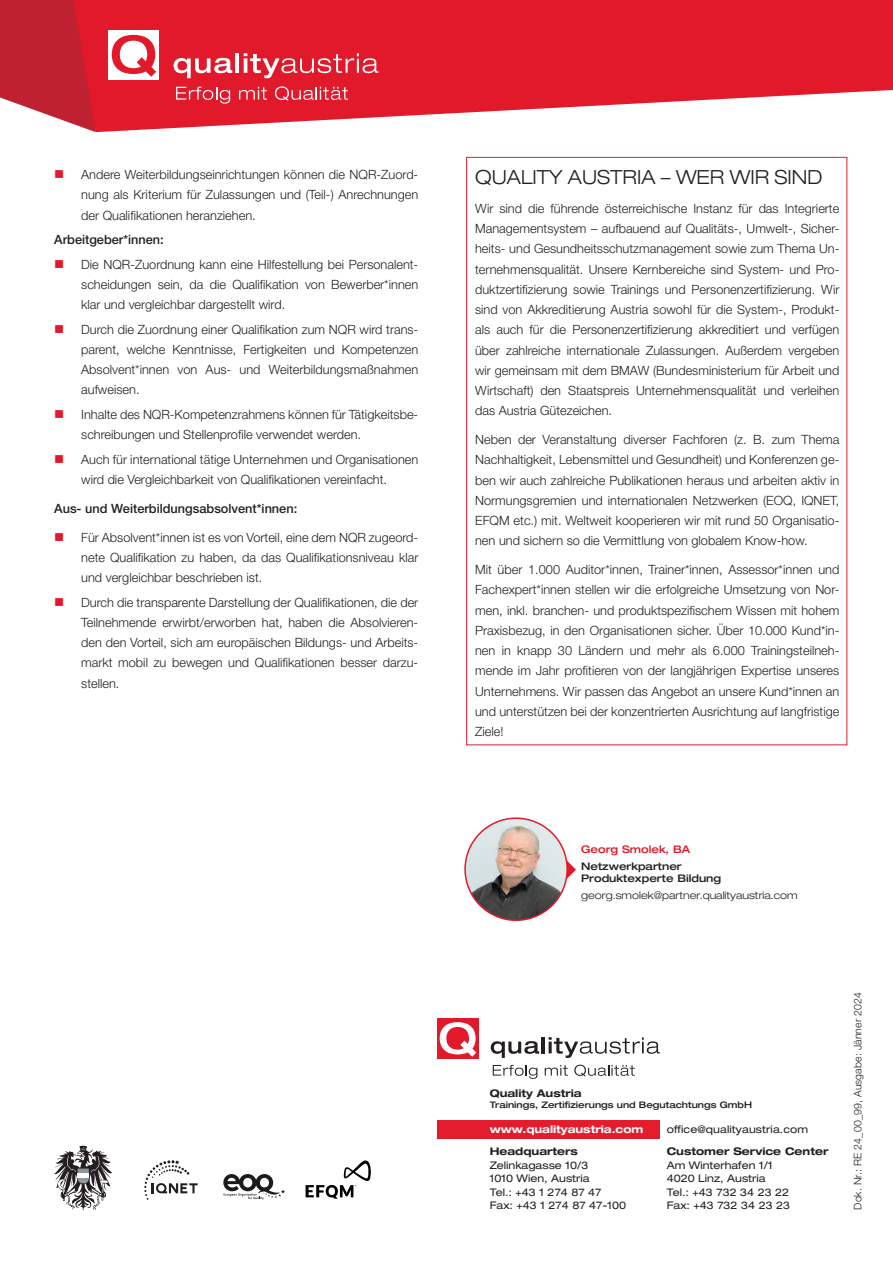
<style>
.page{position:relative;width:893px;height:1263px;background:#fff}
.page>*{position:absolute;margin:0;border:0;box-sizing:border-box;transform-origin:0 0}
.Zwischentitel{font:300 expanded 19.5px "Helvetica Neue LT Pro";color:#231f20}
.Fließtext{font:300 12.75px/20.2px "Helvetica Neue LT Pro";color:#231f20;text-align:justify}
.Fließtext-2{font:500 12.75px "Helvetica Neue LT Pro";color:#231f20}
.Fließtext_Aufzählung{font:500 12.75px "Helvetica Neue LT Pro";color:#231f20}
.Footer_-_Adresse{font:expanded 10.5px "Helvetica Neue LT Pro";color:#231f20}
.Footer_Firmenname_Teil1{font:700 expanded 10.5px "Helvetica Neue LT Pro";color:#231f20}
.Kontakt_Mail{font:300 expanded 10.5px "Helvetica Neue LT Pro";color:#231f20}
.Info_gelenktes_Dokument{font:300 10.5px "Helvetica Neue LT Pro";letter-spacing:.01em;color:#231f20}
.Kontakt_Fließtext{font:500 expanded 10.5px/12.6px "Helvetica Neue LT Pro";color:#231f20}
.Footer_www{font:700 expanded 10.5px "Helvetica Neue LT Pro";color:#fff}
.Kontakt{font:500 expanded 10.5px "Helvetica Neue LT Pro";color:#e2192b}
.Footer_Firmenname_Teil2_-_Trainings{font:500 expanded 9px "Helvetica Neue LT Pro";color:#231f20}
</style>
<div class="page">
<svg style="left:0;top:0;width:71px;height:124px"></svg>
<svg style="left:71px;top:0;width:822px;height:132px;fill:#e2192b"></svg>
<svg style="left:174px;top:58px;width:58px;height:20px"></svg>
<hr style="left:235px;top:53px;width:4px;height:20px;background:#fff">
<svg style="left:244px;top:53px;width:134px;height:25px"></svg>
<div style="left:108px;top:30px;width:50px;height:49px;background:#fff"></div>
<svg style="left:112px;top:35px;width:44px;height:42px"></svg>
<svg style="left:176px;top:87px;width:54px;height:17px"></svg>
<svg style="left:239px;top:87px;width:28px;height:13px"></svg>
<svg style="left:275px;top:86px;width:73px;height:15px"></svg>
<div style="left:437px;top:1120px;width:223px;height:19px;background:#e31d2e"></div>
<svg style="left:491px;top:1041px;width:48px;height:17px"></svg>
<hr style="left:542px;top:1037px;width:3px;height:16px;background:#231f20">
<svg style="left:549px;top:1037px;width:111px;height:21px"></svg>
<div style="left:437px;top:1018px;width:41px;height:41px;background:#e2192b"></div>
<svg style="left:440px;top:1022px;width:36px;height:35px"></svg>
<svg style="left:493px;top:1065px;width:44px;height:14px"></svg>
<svg style="left:545px;top:1065px;width:23px;height:11px"></svg>
<svg style="left:574px;top:1065px;width:61px;height:11px"></svg>
<svg style="left:567px;top:860px;width:9px;height:19px"></svg>
<img style="left:465px;top:818px;width:102px;height:102px;border-radius:51px">
<div style="left:464px;top:817px;width:104px;height:104px;border:2px solid #e2192b;border-radius:50%"></div>
<svg style="left:54px;top:1146px;width:58px;height:64px"></svg>
<div style="left:78px;top:1173px;width:11px;height:5px;background:#fff"></div>
<svg style="left:223px;top:1174px;width:62px;height:26px"></svg>
<svg style="left:144px;top:1160px;width:54px;height:40px"></svg>
<svg style="left:306px;top:1160px;width:65px;height:39px"></svg>
<p class="Fließtext" style="left:81px;top:164px;width:339px">Andere Weiterbildungseinrichtungen können die NQR-Zuord&shy;nung als Kriterium für Zulassungen und (Teil-) Anrechnungen der Qualifikationen heranziehen.</p>
<p class="Fließtext_Aufzählung" style="left:54px;top:232px;width:111px">Arbeitgeber*innen:</p>
<p class="Fließtext" style="left:81px;top:254px;width:339px">Die NQR-Zuordnung kann eine Hilfestellung bei Personalent&shy;scheidungen sein, da die Qualifikation von Bewerber*innen klar und vergleichbar dargestellt wird.</p>
<p class="Fließtext" style="left:81px;top:319px;width:339px">Durch die Zuordnung einer Qualifikation zum NQR wird trans&shy;parent, welche Kenntnisse, Fertigkeiten und Kompetenzen Absolvent*innen von Aus- und Weiterbildungsmaßnahmen aufweisen.</p>
<p class="Fließtext" style="left:81px;top:404px;width:339px">Inhalte des NQR-Kompetenzrahmens können für Tätigkeitsbe&shy;schreibungen und Stellenprofile verwendet werden.</p>
<p class="Fließtext" style="left:81px;top:449px;width:339px">Auch für international tätige Unternehmen und Organisationen wird die Vergleichbarkeit von Qualifikationen vereinfacht.</p>
<p class="Fließtext-2" style="left:54px;top:500px;width:245px">Aus- und Weiterbildungsabsolvent*innen:</p>
<p class="Fließtext" style="left:81px;top:527px;width:339px">Für Absolvent*innen ist es von Vorteil, eine dem NQR zugeord&shy;nete Qualifikation zu haben, da das Qualifikationsniveau klar und vergleichbar beschrieben ist.</p>
<p class="Fließtext" style="left:81px;top:592px;width:339px">Durch die transparente Darstellung der Qualifikationen, die der Teilnehmende erwirbt/erworben hat, haben die Absolvieren&shy;den den Vorteil, sich am europäischen Bildungs- und Arbeits&shy;markt mobil zu bewegen und Qualifikationen besser darzu&shy;stellen.</p>
<p class="Zwischentitel" style="left:475px;top:165px;width:349px">QUALITY AUSTRIA – WER WIR SIND</p>
<p class="Fließtext" style="left:475px;top:198px;width:366px">Wir sind die führende österreichische Instanz für das Integrierte Managementsystem – aufbauend auf Qualitäts-, Umwelt-, Sicher&shy;heits- und Gesundheitsschutzmanagement sowie zum Thema Un&shy;ternehmensqualität. Unsere Kernbereiche sind System- und Pro&shy;duktzertifizierung sowie Trainings und Personenzertifizierung. Wir sind von Akkreditierung Austria sowohl für die System-, Produkt&shy;als auch für die Personenzertifizierung akkreditiert und verfügen über zahlreiche internationale Zulassungen. Außerdem vergeben wir gemeinsam mit dem BMAW (Bundesministerium für Arbeit und Wirtschaft) den Staatspreis Unternehmensqualität und verleihen das Austria Gütezeichen.</p>
<p class="Fließtext" style="left:475px;top:429px;width:366px">Neben der Veranstaltung diverser Fachforen (z. B. zum Thema Nachhaltigkeit, Lebensmittel und Gesundheit) und Konferenzen ge&shy;ben wir auch zahlreiche Publikationen heraus und arbeiten aktiv in Normungsgremien und internationalen Netzwerken (EOQ, IQNET, EFQM etc.) mit. Weltweit kooperieren wir mit rund 50 Organisatio&shy;nen und sichern so die Vermittlung von globalem Know-how.</p>
<p class="Fließtext" style="left:475px;top:559px;width:366px">Mit über 1.000 Auditor*innen, Trainer*innen, Assessor*innen und Fachexpert*innen stellen wir die erfolgreiche Umsetzung von Nor&shy;men, inkl. branchen- und produktspezifischem Wissen mit hohem Praxisbezug, in den Organisationen sicher. Über 10.000 Kund*in&shy;nen in knapp 30 Ländern und mehr als 6.000 Trainingsteilneh&shy;mende im Jahr profitieren von der langjährigen Expertise unseres Unternehmens. Wir passen das Angebot an unsere Kund*innen an und unterstützen bei der konzentrierten Ausrichtung auf langfristige Ziele!</p>
<p class="Kontakt" style="left:581px;top:842px;width:111px">Georg Smolek, BA</p>
<p class="Kontakt_Fließtext" style="left:581px;top:859px;width:142px">Netzwerkpartner<br>Produktexperte Bildung</p>
<p class="Kontakt_Mail" style="left:581px;top:889px;width:218px">georg.smolek@partner.qualityaustria.com</p>
<p class="Footer_Firmenname_Teil1" style="left:490px;top:1087px;width:93px">Quality Austria</p>
<p class="Footer_Firmenname_Teil2_-_Trainings" style="left:490px;top:1099px;width:264px">Trainings, Zertifizierungs und Begutachtungs GmbH</p>
<p class="Footer_www" style="left:490px;top:1122px;width:155px">www.qualityaustria.com</p>
<p class="Footer_-_Adresse" style="left:667px;top:1122px;width:143px">office@qualityaustria.com</p>
<p class="Footer_Firmenname_Teil1" style="left:490px;top:1145px;width:90px">Headquarters</p>
<p class="Footer_-_Adresse" style="left:490px;top:1158px;width:100px">Zelinkagasse 10/3</p>
<p class="Footer_-_Adresse" style="left:490px;top:1172px;width:101px">1010 Wien, Austria</p>
<p class="Footer_-_Adresse" style="left:490px;top:1185px;width:113px">Tel.: +43 1 274 87 47</p>
<p class="Footer_-_Adresse" style="left:490px;top:1199px;width:138px">Fax: +43 1 274 87 47-100</p>
<p class="Footer_Firmenname_Teil1" style="left:667px;top:1145px;width:163px">Customer Service Center</p>
<p class="Footer_-_Adresse" style="left:667px;top:1158px;width:107px">Am Winterhafen 1/1</p>
<p class="Footer_-_Adresse" style="left:667px;top:1172px;width:100px">4020 Linz, Austria</p>
<p class="Footer_-_Adresse" style="left:667px;top:1185px;width:124px">Tel.: +43 732 34 23 22</p>
<p class="Footer_-_Adresse" style="left:667px;top:1199px;width:125px">Fax: +43 732 34 23 23</p>
<p class="Info_gelenktes_Dokument" style="left:851px;top:1210px;width:219px;rotate:-90deg">Dok. Nr.: RE 24_00_99, Ausgabe: Jänner 2024</p>
</div>
